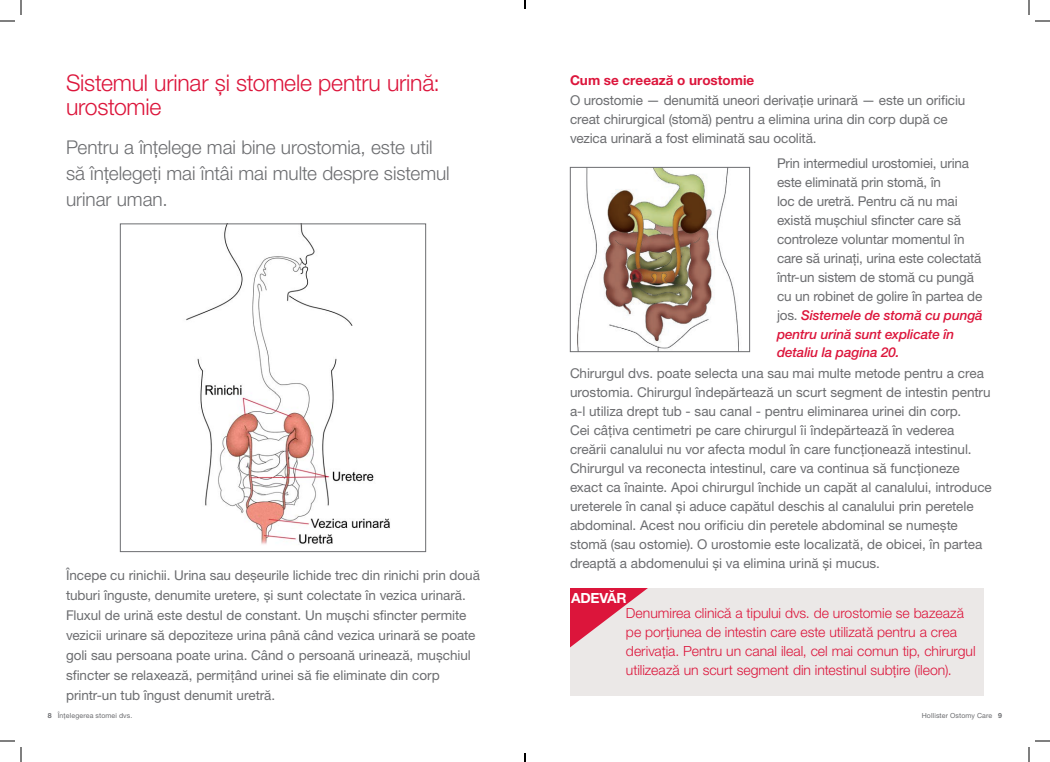
<style>
.page{position:relative;width:1050px;height:762px;background:#fff}
.page>*{position:absolute;margin:0;border:0;box-sizing:border-box;transform-origin:0 0}
.Heading_1{font:300 23px/24px "Helvetica Neue LT Pro";letter-spacing:-.01em;color:#dc153b}
.Body{font:300 19px/26px "Helvetica Neue LT Pro";letter-spacing:-.005em;color:#6c6d70}
.Callout{font:300 14px/19px "Helvetica Neue LT Pro";letter-spacing:-.005em;color:#dc153b}
.Body-lifestyle{font:700 14px "Helvetica Neue LT Pro";letter-spacing:-.025em;color:#fff}
.Body-2{font:13.5px/18.9px "Helvetica Neue LT Pro";letter-spacing:-.005em;color:#6c6d70}
.Heading_1-2{font:13.5px/19.3px "Helvetica Neue LT Pro";letter-spacing:-.01em;color:#6c6d70}
.t1{font:7px "Helvetica Neue LT Pro";letter-spacing:.015em;color:#6c6d70}
.s1{font-weight:700;color:#dc153b}
.s2{font-weight:500;font-style:italic;color:#dc153b}
.s3{font-weight:700}
</style>
<div class="page">
<img style="left:577px;top:169px;width:162px;height:181px">
<div style="left:570px;top:167px;width:180px;height:185px;border:1px solid #6c6d70"></div>
<div style="left:570px;top:588px;width:414px;height:108px;background:#ebe8e7"></div>
<svg style="left:570px;top:588px;width:78px;height:59px"></svg>
<img style="left:186px;top:226px;width:204px;height:319px">
<div style="left:120px;top:224px;width:306px;height:328px;border:1px solid #6c6d70"></div>
<svg style="left:0;top:0;width:22px;height:22px"></svg>
<svg style="left:0;top:740px;width:22px;height:22px"></svg>
<svg style="left:1028px;top:0;width:22px;height:22px"></svg>
<svg style="left:1028px;top:740px;width:22px;height:22px"></svg>
<svg style="left:524px;top:0;width:2px;height:9px"></svg>
<svg style="left:524px;top:753px;width:2px;height:9px"></svg>
<p class="Heading_1" style="left:66px;top:71px;width:376px">Sistemul urinar și stomele pentru urină: urostomie</p>
<p class="Body" style="left:66px;top:134px;width:385px">Pentru a înțelege mai bine urostomia, este util să înțelegeți mai întâi mai multe despre sistemul urinar uman.</p>
<p class="Body-2" style="left:66px;top:565px;width:415px;line-height:20px">Începe cu rinichii. Urina sau deșeurile lichide trec din rinichi prin două tuburi înguste, denumite uretere, și sunt colectate în vezica urinară.<br>Fluxul de urină este destul de constant. Un mușchi sfincter permite vezicii urinare să depoziteze urina până când vezica urinară se poate goli sau persoana poate urina. Când o persoană urinează, mușchiul sfincter se relaxează, permițând urinei să fie eliminate din corp printr-un tub îngust denumit uretră.</p>
<p class="Heading_1-2" style="left:570px;top:70px;width:397px"><span class="s1">Cum se creează o urostomie<br></span>O urostomie — denumită uneori derivație urinară — este un orificiu creat chirurgical (stomă) pentru a elimina urina din corp după ce vezica urinară a fost eliminată sau ocolită.</p>
<p class="Body-2" style="left:777px;top:153px;width:207px">Prin intermediul urostomiei, urina este eliminată prin stomă, în<br>loc de uretră. Pentru că nu mai există mușchiul sfincter care să controleze voluntar momentul în care să urinați, urina este colectată într-un sistem de stomă cu pungă cu un robinet de golire în partea de jos. <span class="s2">Sistemele de stomă cu pungă pentru urină sunt explicate în detaliu la pagina 20.</span></p>
<p class="Body-2" style="left:570px;top:363px;width:423px">Chirurgul dvs. poate selecta una sau mai multe metode pentru a crea urostomia. Chirurgul îndepărtează un scurt segment de intestin pentru a-l utiliza drept tub - sau canal - pentru eliminarea urinei din corp.<br>Cei câțiva centimetri pe care chirurgul îi îndepărtează în vederea creării canalului nu vor afecta modul în care funcționează intestinul.<br>Chirurgul va reconecta intestinul, care va continua să funcționeze exact ca înainte. Apoi chirurgul închide un capăt al canalului, introduce ureterele în canal și aduce capătul deschis al canalului prin peretele abdominal. Acest nou orificiu din peretele abdominal se numește stomă (sau ostomie). O urostomie este localizată, de obicei, în partea dreaptă a abdomenului și va elimina urină și mucus.</p>
<p class="Body-lifestyle" style="left:571px;top:590px;width:57px">ADEVĂR</p>
<p class="Callout" style="left:626px;top:603px;width:351px">Denumirea clinică a tipului dvs. de urostomie se bazează pe porțiunea de intestin care este utilizată pentru a crea derivația. Pentru un canal ileal, cel mai comun tip, chirurgul utilizează un scurt segment din intestinul subțire (ileon).</p>
<p class="t1" style="left:48px;top:711px;width:86px"><span class="s3">8</span> Înțelegerea stomei dvs.</p>
<p class="t1" style="left:922px;top:711px;width:82px">Hollister Ostomy Care <span class="s3">9</span></p>
</div>
